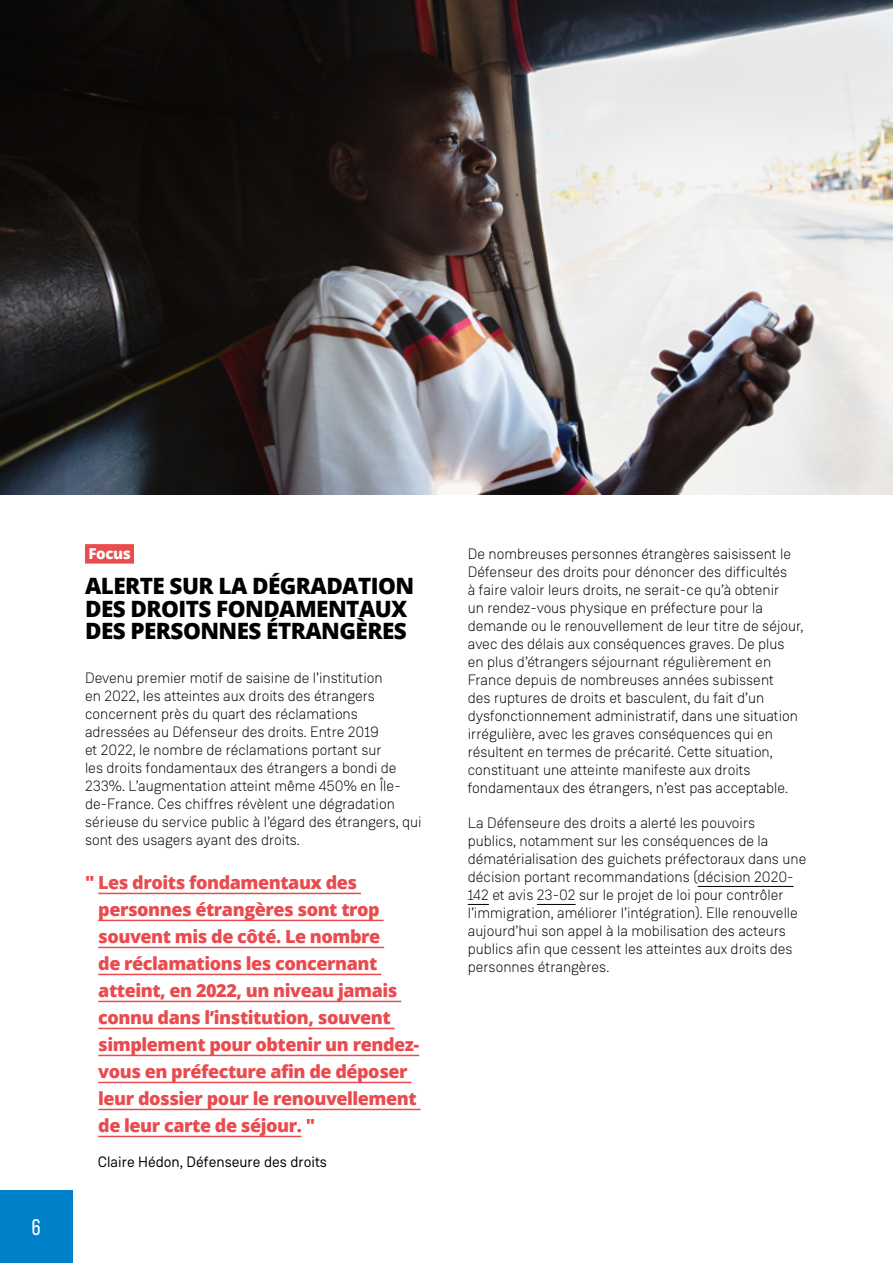
<style>
.page{position:relative;width:893px;height:1263px;background:#fff}
.page>*{position:absolute;margin:0;border:0;box-sizing:border-box;transform-origin:0 0}
.t1{font:800 22.5px/22.5px "Open Sans";letter-spacing:-.025em;color:#000}
.t2{font:22.5px "Bebas Neue";color:#fff}
.t3{font:800 18px/27px "Open Sans";letter-spacing:-.025em;color:#e94b4e}
.t4{font:300 15px/18px "Weissenhof Grotesk";color:#000}
.t5{font:15px "Weissenhof Grotesk";color:#000}
.t6{font:800 15px "Open Sans";letter-spacing:-.025em;color:#fff}
</style>
<div class="page">
<div style="left:0;top:1191px;width:72px;height:72px;background:#0081c9"></div>
<div style="left:85px;top:544px;width:49px;height:20px;background:#e94b4e"></div>
<hr style="left:98px;top:893px;width:263px;height:1px;background:#e94b4e">
<hr style="left:98px;top:920px;width:286px;height:1px;background:#e94b4e">
<hr style="left:98px;top:947px;width:286px;height:1px;background:#e94b4e">
<hr style="left:98px;top:974px;width:283px;height:1px;background:#e94b4e">
<hr style="left:98px;top:1001px;width:303px;height:1px;background:#e94b4e">
<hr style="left:98px;top:1028px;width:297px;height:1px;background:#e94b4e">
<hr style="left:98px;top:1055px;width:321px;height:1px;background:#e94b4e">
<hr style="left:98px;top:1082px;width:313px;height:1px;background:#e94b4e">
<hr style="left:98px;top:1109px;width:323px;height:1px;background:#e94b4e">
<hr style="left:98px;top:1136px;width:204px;height:1px;background:#e94b4e">
<hr style="left:698px;top:886px;width:96px;height:1px;background:#000">
<svg style="left:468px;top:904px;width:21px;height:1px"></svg>
<hr style="left:537px;top:904px;width:39px;height:1px;background:#000">
<img style="left:0;top:0;width:893px;height:494px">
<h1 class="t2" style="left:32px;top:1215px;width:10px">6</h1>
<p class="t6" style="left:89px;top:542px;width:44px">Focus</p>
<h6 class="t1" style="left:85px;top:574px;width:331px">ALERTE SUR LA DÉGRADATION<br>DES DROITS FONDAMENTAUX<br>DES PERSONNES ÉTRANGÈRES</h6>
<h6 class="t4" style="left:85px;top:669px;width:338px">Devenu premier motif de saisine de l’institution<br>en 2022, les atteintes aux droits des étrangers concernent près du quart des réclamations adressées au Défenseur des droits. Entre 2019<br>et 2022, le nombre de réclamations portant sur<br>les droits fondamentaux des étrangers a bondi de 233%. L’augmentation atteint même 450% en Île&shy;de-France. Ces chiffres révèlent une dégradation sérieuse du service public à l’égard des étrangers, qui sont des usagers ayant des droits.</h6>
<p class="t3" style="left:98px;top:868px;width:322px;text-indent:-13px">" Les droits fondamentaux des personnes étrangères sont trop souvent mis de côté. Le nombre<br>de réclamations les concernant atteint, en 2022, un niveau jamais connu dans l’institution, souvent simplement pour obtenir un rendez&shy;vous en préfecture afin de déposer leur dossier pour le renouvellement de leur carte de séjour. "</p>
<p class="t5" style="left:98px;top:1153px;width:231px">Claire Hédon, Défenseure des droits</p>
<h6 class="t4" style="left:468px;top:545px;width:337px">De nombreuses personnes étrangères saisissent le Défenseur des droits pour dénoncer des difficultés<br>à faire valoir leurs droits, ne serait-ce qu’à obtenir<br>un rendez-vous physique en préfecture pour la demande ou le renouvellement de leur titre de séjour, avec des délais aux conséquences graves. De plus en plus d’étrangers séjournant régulièrement en France depuis de nombreuses années subissent<br>des ruptures de droits et basculent, du fait d’un dysfonctionnement administratif, dans une situation irrégulière, avec les graves conséquences qui en résultent en termes de précarité. Cette situation, constituant une atteinte manifeste aux droits fondamentaux des étrangers, n’est pas acceptable.</h6>
<h6 class="t4" style="left:468px;top:814px;width:340px">La Défenseure des droits a alerté les pouvoirs publics, notamment sur les conséquences de la dématérialisation des guichets préfectoraux dans une décision portant recommandations (décision 2020- 142 et avis 23-02 sur le projet de loi pour contrôler l’immigration, améliorer l’intégration). Elle renouvelle aujourd’hui son appel à la mobilisation des acteurs publics afin que cessent les atteintes aux droits des personnes étrangères.</h6>
</div>
